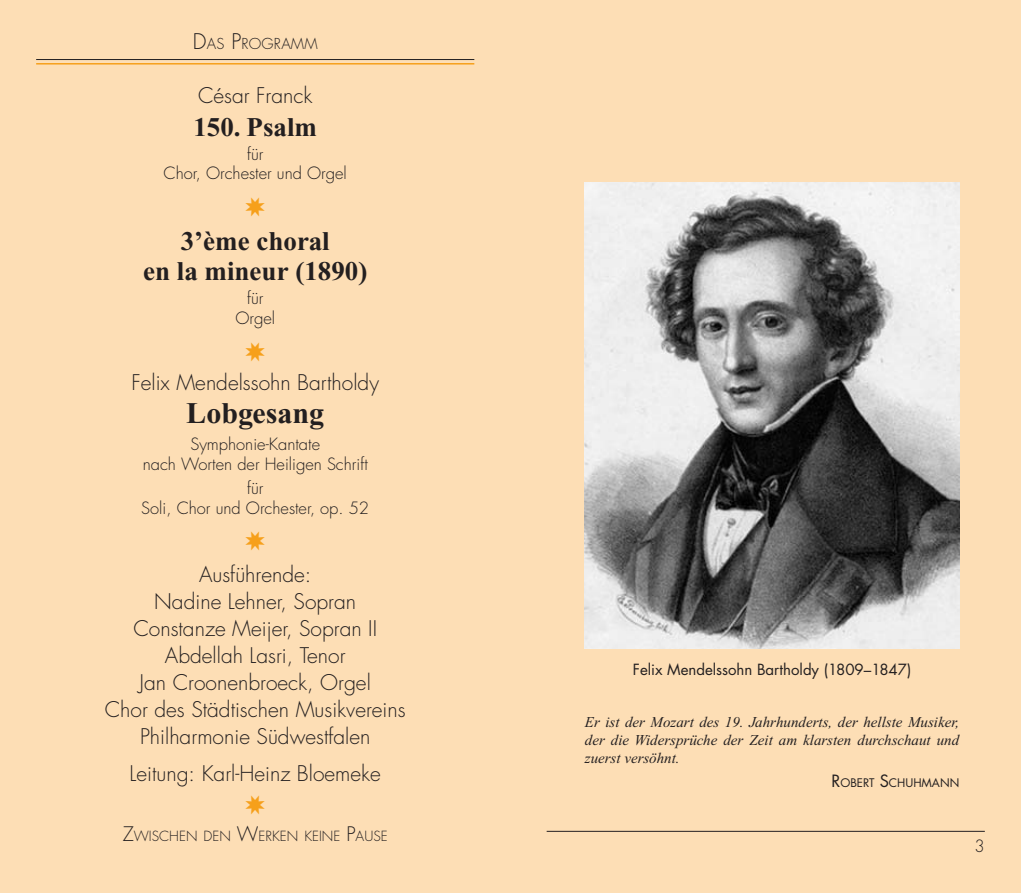
<style>
.page{position:relative;width:1021px;height:893px;background:#fff}
.page>*{position:absolute;margin:0;border:0;box-sizing:border-box;transform-origin:0 0}
.t1{font:700 30px "Times New Roman";color:#231f20}
.t2{font:700 27px/30px "Times New Roman";color:#231f20;text-align:center}
.t3{font:300 21px/27px "Futura LT";color:#231f20;text-align:center}
.t4{font:300 16.5px/19.8px "Futura LT";color:#231f20;text-align:center}
.t5{font:italic 15px/18px "Times New Roman";color:#231f20;text-align:justify}
.t6{font:15px "Futura LT";color:#231f20}
.t7{font:300 14.7px "Futura LT";letter-spacing:.015em;color:#231f20}
.t8{font:300 13.65px "Futura LT";color:#231f20}
.t9{font:11.55px "Futura LT";color:#231f20}
.s1{font-size:21px}
.s2{font-size:19.5px}
.s3{font-size:16.5px}
</style>
<div class="page">
<div style="left:0;top:0;width:510px;height:893px;background:#fddeb5"></div>
<div style="left:510px;top:0;width:510px;height:893px;background:#fddeb5"></div>
<hr style="left:36px;top:63px;width:438px;height:2px;background:#f6a01b">
<hr style="left:36px;top:59px;width:438px;height:1px;background:#231f20">
<hr style="left:546px;top:831px;width:438px;height:1px;background:#231f20">
<img style="left:585px;top:183px;width:374px;height:465px">
<p class="t7" style="left:193px;top:35px;width:126px"><span class="s1">D</span>AS <span class="s1">P</span>ROGRAMM</p>
<p class="t3" style="left:198px;top:82px;width:116px">César Franck</p>
<p class="t2" style="left:193px;top:112px;width:125px">150. Psalm</p>
<p class="t4" style="left:163px;top:144px;width:185px">für<br>Chor, Orchester und Orgel</p>
<p class="t2" style="left:143px;top:226px;width:226px">3’ème choral<br>en la mineur (1890)</p>
<p class="t4" style="left:235px;top:289px;width:41px">für<br>Orgel</p>
<p class="t3" style="left:131px;top:370px;width:249px">Felix Mendelssohn Bartholdy</p>
<h1 class="t1" style="left:186px;top:397px;width:139px">Lobgesang</h1>
<p class="t4" style="left:143px;top:435px;width:226px">Symphonie-Kantate<br>nach Worten der Heiligen Schrift</p>
<p class="t4" style="left:141px;top:478px;width:229px">für<br>Soli, Chor und Orchester, op. 52</p>
<p class="t3" style="left:105px;top:561px;width:302px">Ausführende:<br>Nadine Lehner, Sopran<br>Constanze Meijer, Sopran II<br>Abdellah Lasri, Tenor<br>Jan Croonenbroeck, Orgel<br>Chor des Städtischen Musikvereins<br>Philharmonie Südwestfalen</p>
<p class="t3" style="left:130px;top:761px;width:253px">Leitung: Karl-Heinz Bloemeke</p>
<p class="t8" style="left:123px;top:827px;width:266px"><span class="s2">Z</span>WISCHEN DEN <span class="s2">W</span>ERKEN KEINE <span class="s2">P</span>AUSE</p>
<p class="t6" style="left:633px;top:660px;width:280px">Felix Mendelssohn Bartholdy (1809–1847)</p>
<p class="t5" style="left:585px;top:713px;width:376px">Er ist der Mozart des 19. Jahrhunderts, der hellste Musiker, der die Widersprüche der Zeit am klarsten durchschaut und zuerst versöhnt.</p>
<p class="t9" style="left:831px;top:775px;width:129px"><span class="s3">R</span>OBERT <span class="s3">S</span>CHUHMANN</p>
<p class="t4" style="left:974px;top:837px;width:12px">3</p>
</div>
